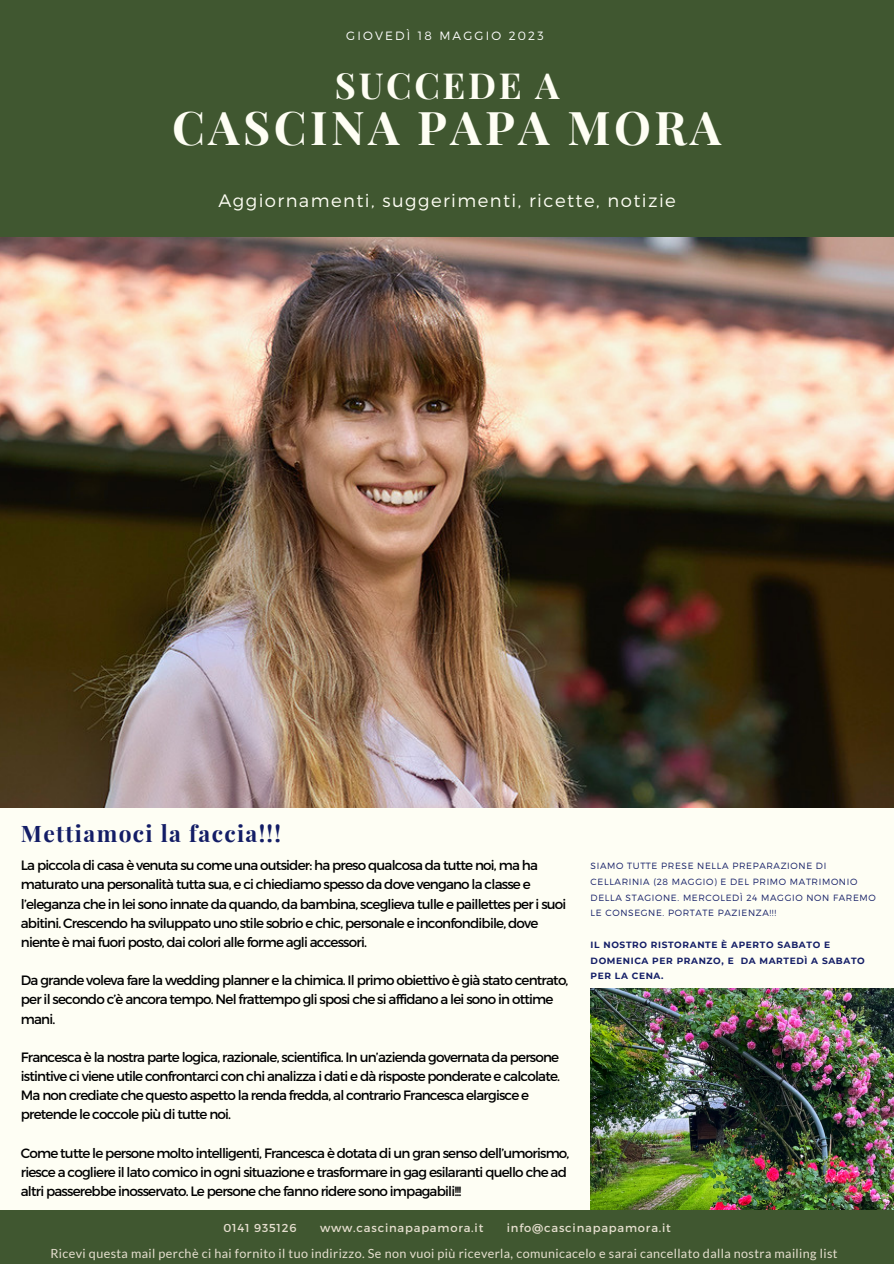
<style>
.page{position:relative;width:894px;height:1264px;background:#fff}
.page>*{position:absolute;margin:0;border:0;box-sizing:border-box;transform-origin:0 0}
.t1{font:700 46.5px "Playfair Display";letter-spacing:.075em;color:#fefef4}
.t2{font:700 36px "Playfair Display";letter-spacing:.075em;color:#fefef4}
.t3{font:700 22.8px "Playfair Display";letter-spacing:.06em;color:#131d66}
.t4{font:300 18px "Montserrat";letter-spacing:.08em;color:#fefef4}
.t5{font:13.5px/19.2px "Montserrat";letter-spacing:-.06em;color:#000}
.t6{font:12.6px "Lato";letter-spacing:.03em;color:#e6dfcf}
.t7{font:300 12px "Montserrat";letter-spacing:.18em;color:#fff}
.t8{font:11.55px "Montserrat";letter-spacing:.07em;color:#e6dfcf}
.t9{font:300 9px/15.8px "Montserrat";letter-spacing:.07em;color:#131d66}
.t10{font:700 9px/15.8px "Montserrat";letter-spacing:.07em;color:#131d66}
</style>
<div class="page">
<div style="left:0;top:0;width:893px;height:1263px;background:#fefef4"></div>
<div style="left:0;top:0;width:893px;height:237px;background:#405730"></div>
<div style="left:0;top:1209px;width:893px;height:54px;background:#405730"></div>
<img style="left:0;top:237px;width:893px;height:570px">
<img style="left:590px;top:988px;width:303px;height:221px">
<p class="t7" style="left:346px;top:28px;width:199px">GIOVEDÌ 18 MAGGIO 2023</p>
<p class="t2" style="left:335px;top:60px;width:226px">SUCCEDE A</p>
<p class="t1" style="left:172px;top:95px;width:550px">CASCINA PAPA MORA</p>
<p class="t4" style="left:218px;top:189px;width:459px">Aggiornamenti, suggerimenti, ricette, notizie</p>
<p class="t3" style="left:21px;top:817px;width:262px">Mettiamoci la faccia!!!</p>
<p class="t5" style="left:21px;top:855px;width:547px">La piccola di casa è venuta su come una outsider: ha preso qualcosa da tutte noi, ma ha maturato una personalità tutta sua, e ci chiediamo spesso da dove vengano la classe e l’eleganza che in lei sono innate da quando, da bambina, sceglieva tulle e paillettes per i suoi abitini. Crescendo ha sviluppato uno stile sobrio e chic, personale e inconfondibile, dove niente è mai fuori posto, dai colori alle forme agli accessori.</p>
<p class="t5" style="left:21px;top:970px;width:549px">Da grande voleva fare la wedding planner e la chimica. Il primo obiettivo è già stato centrato, per il secondo c’è ancora tempo. Nel frattempo gli sposi che si affidano a lei sono in ottime mani.</p>
<p class="t5" style="left:21px;top:1046px;width:540px">Francesca è la nostra parte logica, razionale, scientifica. In un’azienda governata da persone istintive ci viene utile confrontarci con chi analizza i dati e dà risposte ponderate e calcolate.<br>Ma non crediate che questo aspetto la renda fredda, al contrario Francesca elargisce e pretende le coccole più di tutte noi.</p>
<p class="t5" style="left:21px;top:1142px;width:550px">Come tutte le persone molto intelligenti, Francesca è dotata di un gran senso dell’umorismo, riesce a cogliere il lato comico in ogni situazione e trasformare in gag esilaranti quello che ad altri passerebbe inosservato. Le persone che fanno ridere sono impagabili!!!</p>
<p class="t9" style="left:590px;top:857px;width:286px">SIAMO TUTTE PRESE NELLA PREPARAZIONE DI CELLARINIA (28 MAGGIO) E DEL PRIMO MATRIMONIO DELLA STAGIONE. MERCOLEDÌ 24 MAGGIO NON FAREMO LE CONSEGNE. PORTATE PAZIENZA!!!</p>
<p class="t10" style="left:590px;top:936px;width:275px">IL NOSTRO RISTORANTE È APERTO SABATO E<br>DOMENICA PER PRANZO, E DA MARTEDÌ A SABATO<br>PER LA CENA.</p>
<p class="t8" style="left:223px;top:1220px;width:75px">0141 935126</p>
<p class="t8" style="left:320px;top:1220px;width:165px">www.cascinapapamora.it</p>
<p class="t8" style="left:506px;top:1220px;width:165px">info@cascinapapamora.it</p>
<p class="t6" style="left:50px;top:1245px;width:788px">Ricevi questa mail perchè ci hai fornito il tuo indirizzo. Se non vuoi più riceverla, comunicacelo e sarai cancellato dalla nostra mailing list</p>
</div>
